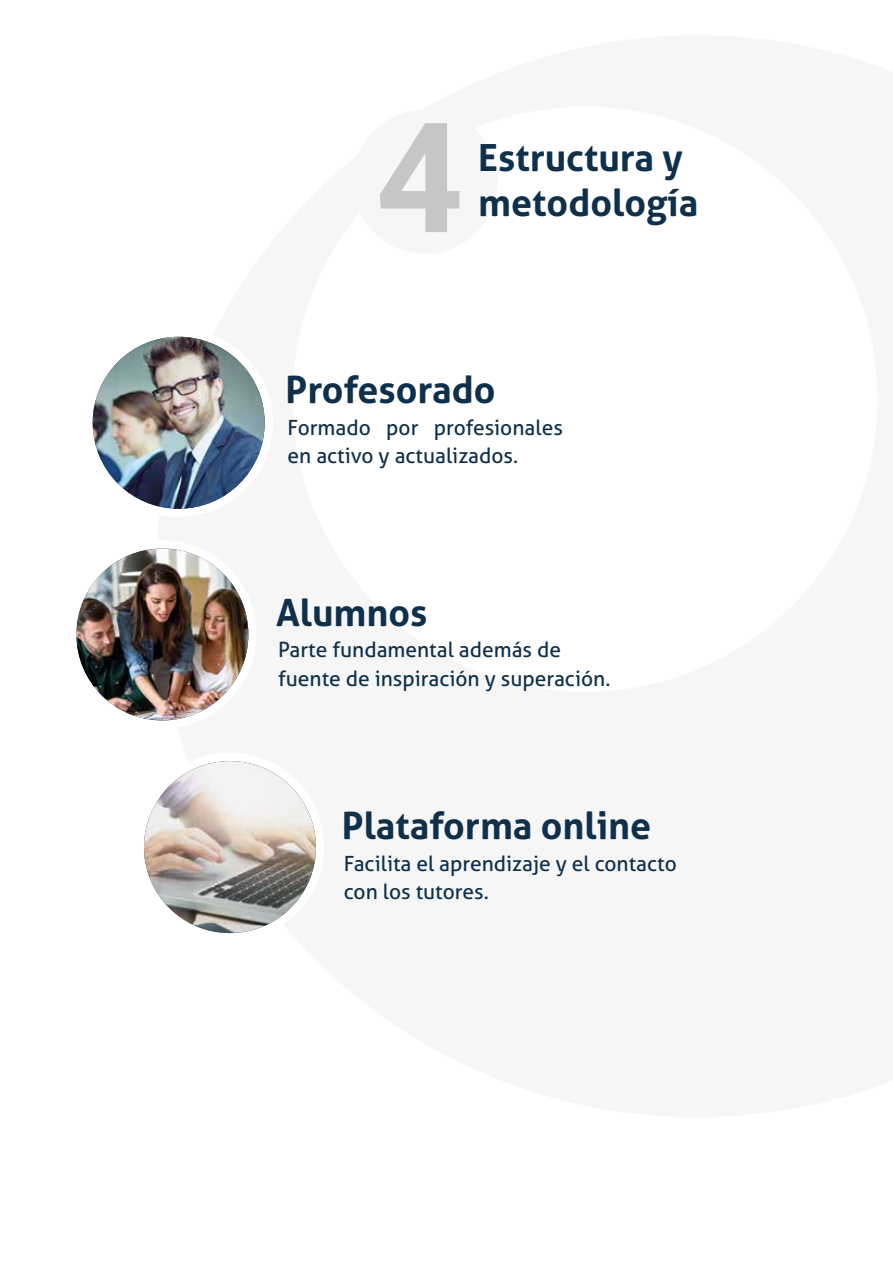
<style>
.page{position:relative;width:893px;height:1263px;background:#fff}
.page>*{position:absolute;margin:0;border:0;box-sizing:border-box;transform-origin:0 0}
.t1{font:700 153.3px "Roboto";color:#c6c6c6}
.t2{font:700 37.5px/45px "Aller";color:#0f304b}
.t3{font:21px/28.5px "Aller";color:#0f304b}
</style>
<div class="page">
<img style="left:93px;top:337px;width:172px;height:172px;border-radius:86px">
<img style="left:76px;top:548px;width:172px;height:172px;border-radius:86px">
<img style="left:144px;top:761px;width:172px;height:172px;border-radius:86px">
<div style="left:353px;top:109px;width:144px;height:145px;background:#f6f6f6;border-radius:50%"></div>
<h1 class="t1" style="left:376px;top:70px;width:89px">4</h1>
<h2 class="t2" style="left:478px;top:135px;width:222px">Estructura y metodología</h2>
<h2 class="t2" style="left:286px;top:367px;width:211px">Profesorado</h2>
<p class="t3" style="left:288px;top:413px;width:277px">Formado por profesionales en activo y actualizados.</p>
<h2 class="t2" style="left:276px;top:590px;width:153px">Alumnos</h2>
<p class="t3" style="left:278px;top:636px;width:334px">Parte fundamental además de fuente de inspiración y superación.</p>
<h2 class="t2" style="left:342px;top:803px;width:311px">Plataforma online</h2>
<p class="t3" style="left:344px;top:849px;width:334px">Facilita el aprendizaje y el contacto con los tutores.</p>
</div>
